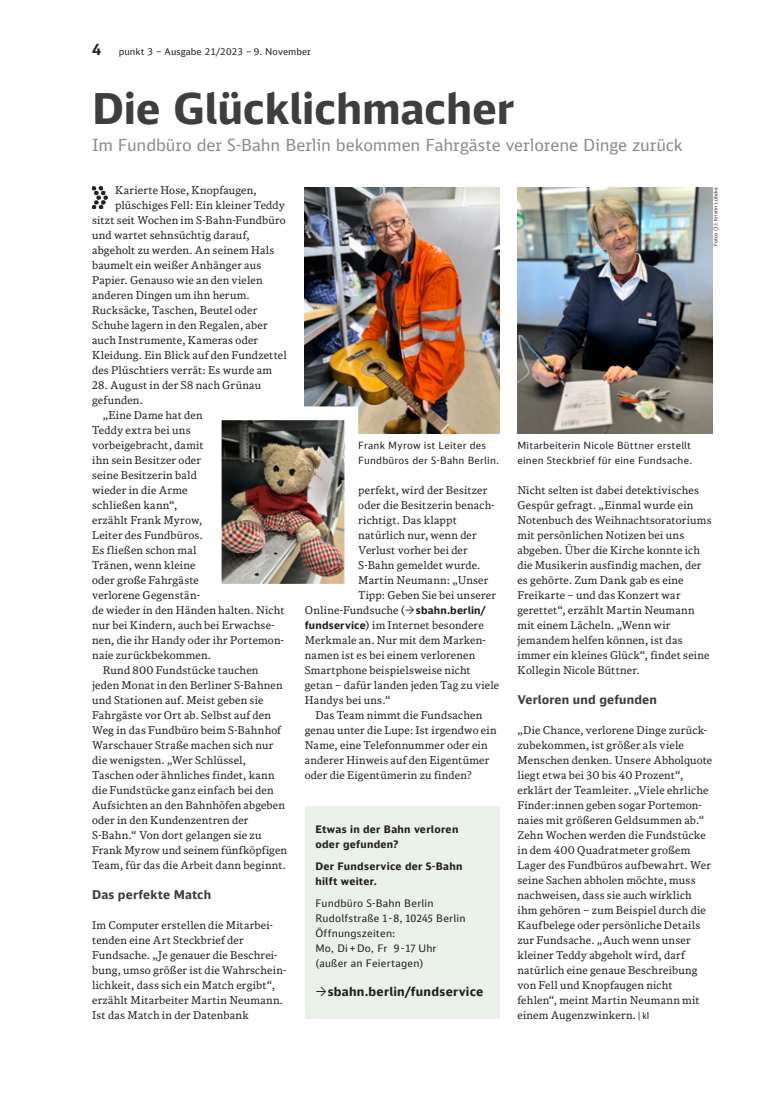
<style>
.page{position:relative;width:762px;height:1117px;background:#fff}
.page>*{position:absolute;margin:0;border:0;box-sizing:border-box;transform-origin:0 0}
.t1{font:700 42.5px "DB Sans Alternate";letter-spacing:-.005em;color:#3e3e3f}
.t2{font:16.62px "DB Sans";letter-spacing:-.005em;color:#8a8c8f}
.t3{font:700 12.25px "DB Sans Alternate";letter-spacing:.02em;color:#231f20}
.t4{font:700 12.12px "DB Sans Alternate";letter-spacing:.01em;color:#3e3e3f}
.t5{font:10.75px/15px "DB News";letter-spacing:.02em;color:#231f20}
.t6{font:10.38px/15px "DB Sans Alternate";letter-spacing:.02em;color:#231f20}
.t7{font:700 10.38px/15px "DB Sans Alternate";letter-spacing:.025em;color:#231f20}
.t8{font:10px/15px "DB Sans Alternate";letter-spacing:.02em;color:#231f20}
.t9{font:9.38px "DB Sans";letter-spacing:.01em;color:#231f20}
.t10{font:5px "DB Sans Alternate";letter-spacing:.01em;color:#231f20}
.s1{font-weight:700;font-size:15px}
.s2{font-family:"DB Sans Alternate";font-weight:700;font-size:10.38px}
.s3{font-family:"DB Sans Cond";font-size:9.38px}
</style>
<div class="page">
<div style="left:305px;top:806px;width:195px;height:213px;background:#eaf1e8"></div>
<img style="left:517px;top:187px;width:195px;height:247px">
<img style="left:305px;top:187px;width:195px;height:247px">
<img style="left:92px;top:186px;width:16px;height:23px">
<img style="left:221px;top:399px;width:144px;height:185px">
<p class="t9" style="left:92px;top:46px;width:220px"><span class="s1">4</span> punkt 3 – Ausgabe 21/2023 – 9. November</p>
<p class="t1" style="left:92px;top:81px;width:424px">Die Glücklichmacher</p>
<p class="t2" style="left:92px;top:135px;width:592px">Im Fundbüro der S-Bahn Berlin bekommen Fahrgäste verlorene Dinge zurück</p>
<p class="t5" style="left:115px;top:182px;width:143px">Karierte Hose, Knopfaugen,</p>
<p class="t5" style="left:115px;top:197px;width:172px">plüschiges Fell: Ein kleiner Teddy</p>
<p class="t5" style="left:92px;top:212px;width:195px">sitzt seit Wochen im S-Bahn-Fundbüro</p>
<p class="t5" style="left:92px;top:227px;width:159px">und wartet sehnsüchtig darauf,</p>
<p class="t5" style="left:92px;top:242px;width:184px">abgeholt zu werden. An seinem Hals</p>
<p class="t5" style="left:92px;top:257px;width:171px">baumelt ein weißer Anhänger aus</p>
<p class="t5" style="left:92px;top:272px;width:172px">Papier. Genauso wie an den vielen</p>
<p class="t5" style="left:92px;top:287px;width:159px">anderen Dingen um ihn herum.</p>
<p class="t5" style="left:92px;top:302px;width:167px">Rucksäcke, Taschen, Beutel oder</p>
<p class="t5" style="left:92px;top:317px;width:177px">Schuhe lagern in den Regalen, aber</p>
<p class="t5" style="left:92px;top:332px;width:168px">auch Instrumente, Kameras oder</p>
<p class="t5" style="left:92px;top:347px;width:196px">Kleidung. Ein Blick auf den Fundzettel</p>
<p class="t5" style="left:92px;top:362px;width:182px">des Plüschtiers verrät: Es wurde am</p>
<p class="t5" style="left:92px;top:377px;width:170px">28. August in der S8 nach Grünau</p>
<p class="t5" style="left:92px;top:392px;width:52px">gefunden.</p>
<p class="t5" style="left:103px;top:407px;width:101px">„Eine Dame hat den</p>
<p class="t5" style="left:92px;top:422px;width:100px">Teddy extra bei uns</p>
<p class="t5" style="left:92px;top:437px;width:113px">vorbeigebracht, damit</p>
<p class="t5" style="left:92px;top:452px;width:111px">ihn sein Besitzer oder</p>
<p class="t5" style="left:92px;top:467px;width:106px">seine Besitzerin bald</p>
<p class="t5" style="left:92px;top:482px;width:97px">wieder in die Arme</p>
<p class="t5" style="left:92px;top:497px;width:87px">schließen kann“,</p>
<p class="t5" style="left:92px;top:512px;width:112px">erzählt Frank Myrow,</p>
<p class="t5" style="left:92px;top:527px;width:112px">Leiter des Fundbüros.</p>
<p class="t5" style="left:92px;top:542px;width:106px">Es fließen schon mal</p>
<p class="t5" style="left:92px;top:557px;width:105px">Tränen, wenn kleine</p>
<p class="t5" style="left:92px;top:572px;width:108px">oder große Fahrgäste</p>
<p class="t5" style="left:92px;top:587px;width:109px">verlorene Gegenstän-</p>
<p class="t5" style="left:92px;top:602px;width:194px">de wieder in den Händen halten. Nicht</p>
<p class="t5" style="left:92px;top:617px;width:184px">nur bei Kindern, auch bei Erwachse-</p>
<p class="t5" style="left:92px;top:632px;width:193px">nen, die ihr Handy oder ihr Portemon-</p>
<p class="t5" style="left:92px;top:647px;width:121px">naie zurückbekommen.</p>
<p class="t5" style="left:103px;top:662px;width:157px">Rund 800 Fundstücke tauchen</p>
<p class="t5" style="left:92px;top:677px;width:192px">jeden Monat in den Berliner S-Bahnen</p>
<p class="t5" style="left:92px;top:692px;width:173px">und Stationen auf. Meist geben sie</p>
<p class="t5" style="left:92px;top:707px;width:180px">Fahrgäste vor Ort ab. Selbst auf den</p>
<p class="t5" style="left:92px;top:722px;width:190px">Weg in das Fundbüro beim S-Bahnhof</p>
<p class="t5" style="left:92px;top:737px;width:183px">Warschauer Straße machen sich nur</p>
<p class="t5" style="left:92px;top:752px;width:155px">die wenigsten. „Wer Schlüssel,</p>
<p class="t5" style="left:92px;top:767px;width:184px">Taschen oder ähnliches findet, kann</p>
<p class="t5" style="left:92px;top:782px;width:183px">die Fundstücke ganz einfach bei den</p>
<p class="t5" style="left:92px;top:797px;width:194px">Aufsichten an den Bahnhöfen abgeben</p>
<p class="t5" style="left:92px;top:812px;width:158px">oder in den Kundenzentren der</p>
<p class="t5" style="left:92px;top:827px;width:171px">S-Bahn.“ Von dort gelangen sie zu</p>
<p class="t5" style="left:92px;top:842px;width:196px">Frank Myrow und seinem fünfköpfigen</p>
<p class="t5" style="left:92px;top:857px;width:195px">Team, für das die Arbeit dann beginnt.</p>
<p class="t4" style="left:92px;top:886px;width:121px">Das perfekte Match</p>
<p class="t5" style="left:92px;top:917px;width:196px">Im Computer erstellen die Mitarbei&shy;tenden eine Art Steckbrief der Fundsache. „Je genauer die Beschrei&shy;bung, umso größer ist die Wahrschein&shy;lichkeit, dass sich ein Match ergibt“, erzählt Mitarbeiter Martin Neumann.<br>Ist das Match in der Datenbank</p>
<p class="t10" style="left:712px;top:245px;width:60px;rotate:-90deg">Fotos (3): Kristin Lübcke</p>
<p class="t8" style="left:358px;top:437px;width:142px">Frank Myrow ist Leiter des<br>Fundbüros der S-Bahn Berlin.</p>
<p class="t8" style="left:517px;top:437px;width:176px">Mitarbeiterin Nicole Büttner erstellt einen Steckbrief für eine Fundsache.</p>
<p class="t5" style="left:358px;top:482px;width:131px">perfekt, wird der Besitzer</p>
<p class="t5" style="left:358px;top:497px;width:138px">oder die Besitzerin benach-</p>
<p class="t5" style="left:358px;top:512px;width:100px">richtigt. Das klappt</p>
<p class="t5" style="left:358px;top:527px;width:120px">natürlich nur, wenn der</p>
<p class="t5" style="left:358px;top:542px;width:111px">Verlust vorher bei der</p>
<p class="t5" style="left:358px;top:557px;width:124px">S-Bahn gemeldet wurde.</p>
<p class="t5" style="left:358px;top:572px;width:132px">Martin Neumann: „Unser</p>
<p class="t5" style="left:358px;top:587px;width:139px">Tipp: Geben Sie bei unserer</p>
<p class="t5" style="left:305px;top:602px;width:183px">Online-Fundsuche ( <span class="s2">sbahn.berlin/</span></p>
<p class="t5" style="left:305px;top:617px;width:180px"><span class="s2">fundservice</span>) im Internet besondere</p>
<p class="t5" style="left:305px;top:632px;width:182px">Merkmale an. Nur mit dem Marken-</p>
<p class="t5" style="left:305px;top:647px;width:172px">namen ist es bei einem verlorenen</p>
<p class="t5" style="left:305px;top:662px;width:168px">Smartphone beispielsweise nicht</p>
<p class="t5" style="left:305px;top:677px;width:196px">getan – dafür landen jeden Tag zu viele</p>
<p class="t5" style="left:305px;top:692px;width:87px">Handys bei uns.“</p>
<p class="t5" style="left:315px;top:707px;width:168px">Das Team nimmt die Fundsachen</p>
<p class="t5" style="left:305px;top:722px;width:193px">genau unter die Lupe: Ist irgendwo ein</p>
<p class="t5" style="left:305px;top:737px;width:184px">Name, eine Telefonnummer oder ein</p>
<p class="t5" style="left:305px;top:752px;width:186px">anderer Hinweis auf den Eigentümer</p>
<p class="t5" style="left:305px;top:767px;width:169px">oder die Eigentümerin zu finden?</p>
<p class="t5" style="left:517px;top:482px;width:196px">Nicht selten ist dabei detektivisches Gespür gefragt. „Einmal wurde ein Notenbuch des Weihnachtsoratoriums mit persönlichen Notizen bei uns abgeben. Über die Kirche konnte ich die Musikerin ausfindig machen, der es gehörte. Zum Dank gab es eine Freikarte – und das Konzert war gerettet“, erzählt Martin Neumann mit einem Lächeln. „Wenn wir jemandem helfen können, ist das immer ein kleines Glück“, findet seine Kollegin Nicole Büttner.</p>
<p class="t4" style="left:517px;top:691px;width:141px">Verloren und gefunden</p>
<p class="t5" style="left:517px;top:722px;width:196px">„Die Chance, verlorene Dinge zurück&shy;zubekommen, ist größer als viele Menschen denken. Unsere Abholquote liegt etwa bei 30 bis 40 Prozent“, erklärt der Teamleiter. „Viele ehrliche Finder:innen geben sogar Portemon&shy;naies mit größeren Geldsummen ab.“ Zehn Wochen werden die Fundstücke in dem 400 Quadratmeter großem Lager des Fundbüros aufbewahrt. Wer seine Sachen abholen möchte, muss nachweisen, dass sie auch wirklich ihm gehören – zum Beispiel durch die Kaufbelege oder persönliche Details zur Fundsache. „Auch wenn unser kleiner Teddy abgeholt wird, darf natürlich eine genaue Beschreibung von Fell und Knopfaugen nicht fehlen“, meint Martin Neumann mit einem Augenzwinkern. <span class="s3">| kl</span></p>
<p class="t7" style="left:315px;top:821px;width:144px">Etwas in der Bahn verloren oder gefunden?</p>
<p class="t7" style="left:315px;top:858px;width:149px">Der Fundservice der S-Bahn hilft weiter.</p>
<p class="t6" style="left:315px;top:895px;width:152px">Fundbüro S-Bahn Berlin<br>Rudolfstraße 1 - 8, 10245 Berlin<br>Öffnungszeiten:<br>Mo, Di+ Do, Fr 9 - 17 Uhr (außer an Feiertagen)</p>
<p class="t3" style="left:328px;top:983px;width:157px">sbahn.berlin/fundservice</p>
</div>
